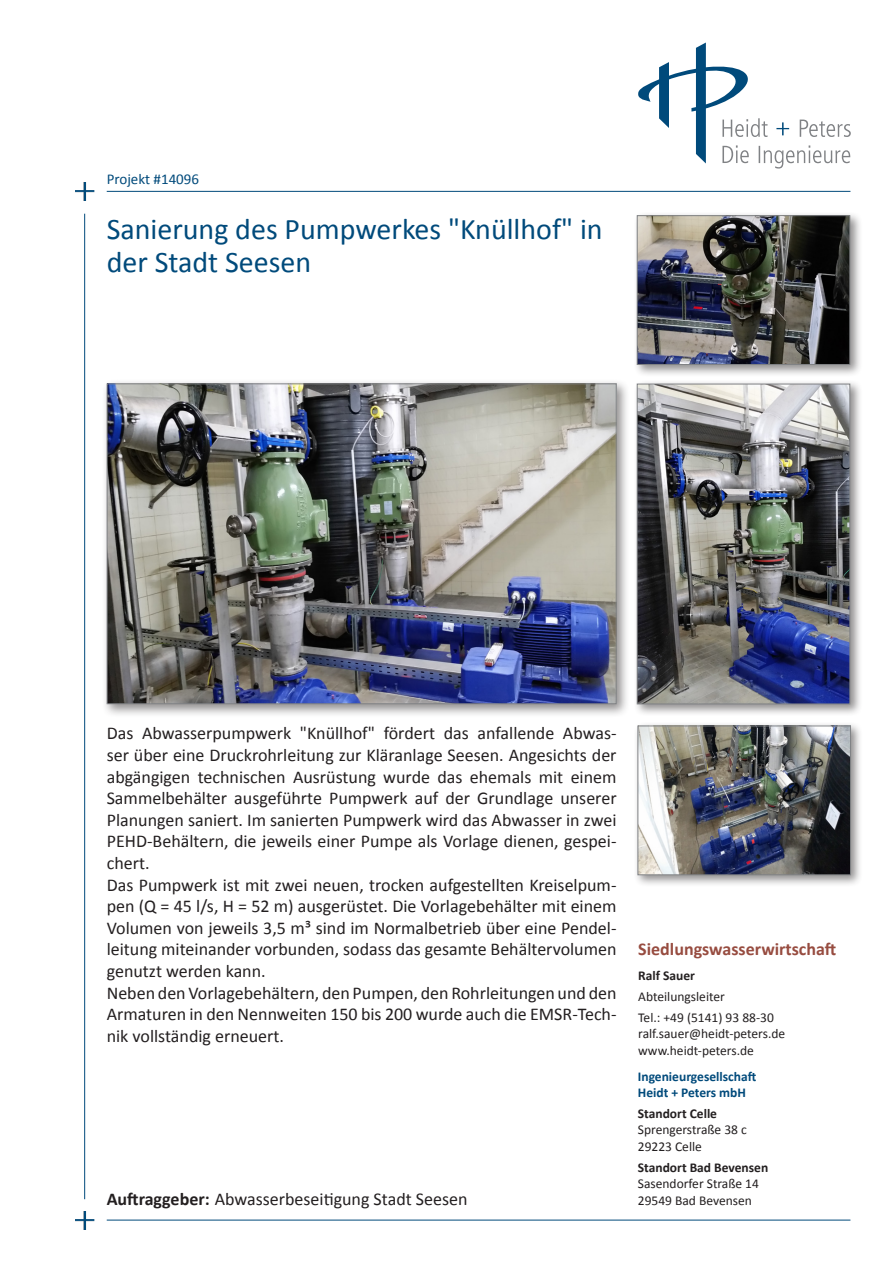
<style>
.page{position:relative;width:893px;height:1263px;background:#fff}
.page>*{position:absolute;margin:0;border:0;box-sizing:border-box;transform-origin:0 0}
.HPI_Titel{font:30px/33px "Calibri";color:#004a7b}
.t1{font:18px/21.6px "Calibri";color:#231f20;text-align:justify}
.t2{font:700 18px "Calibri";color:#974c40}
.HPI_Projektnummer{font:15px "Calibri";color:#004a7b}
.t3{font:13.5px/16.5px "Calibri";color:#231f20}
.t4{font:700 13.5px "Calibri";color:#231f20}
.t5{font:700 13.5px/16.5px "Calibri";color:#004a7b}
.s1{font-weight:700}
</style>
<div class="page">
<svg style="left:638px;top:42px;width:213px;height:127px"></svg>
<img style="left:76px;top:182px;width:18px;height:19px">
<hr style="left:107px;top:191px;width:743px;height:1px;background:#004a7b">
<img style="left:76px;top:1211px;width:18px;height:19px">
<hr style="left:107px;top:1220px;width:743px;height:1px;background:#004a7b">
<hr style="left:84px;top:214px;width:1px;height:985px;background:#004a7b">
<div style="left:102px;top:379px;width:528px;height:338px;background:#231f20;opacity:.5"></div>
<img style="left:109px;top:385px;width:506px;height:317px">
<div style="left:107px;top:383px;width:510px;height:321px;border:1px solid #808285"></div>
<div style="left:633px;top:380px;width:230px;height:337px;background:#231f20;opacity:.5"></div>
<img style="left:639px;top:386px;width:209px;height:316px">
<div style="left:637px;top:384px;width:213px;height:320px;border:1px solid #808285"></div>
<div style="left:633px;top:211px;width:230px;height:166px;background:#231f20;opacity:.5"></div>
<img style="left:639px;top:217px;width:209px;height:146px">
<div style="left:637px;top:215px;width:213px;height:150px;border:1px solid #808285"></div>
<div style="left:633px;top:721px;width:231px;height:166px;background:#231f20;opacity:.5"></div>
<img style="left:639px;top:727px;width:210px;height:146px">
<div style="left:637px;top:725px;width:214px;height:150px;border:1px solid #808285"></div>
<p class="HPI_Projektnummer" style="left:107px;top:170px;width:94px">Projekt #14096</p>
<p class="HPI_Titel" style="left:107px;top:212px;width:497px">Sanierung des Pumpwerkes "Knüllhof" in der Stadt Seesen</p>
<p class="t1" style="left:107px;top:723px;width:511px">Das Abwasserpumpwerk "Knüllhof" fördert das anfallende Abwas&shy;ser über eine Druckrohrleitung zur Kläranlage Seesen. Angesichts der abgängigen technischen Ausrüstung wurde das ehemals mit einem Sammelbehälter ausgeführte Pumpwerk auf der Grundlage unserer Planungen saniert. Im sanierten Pumpwerk wird das Abwasser in zwei PEHD-Behältern, die jeweils einer Pumpe als Vorlage dienen, gespei&shy;chert.</p>
<p class="t1" style="left:107px;top:874px;width:511px">Das Pumpwerk ist mit zwei neuen, trocken aufgestellten Kreiselpum&shy;pen (Q = 45 l/s, H = 52 m) ausgerüstet. Die Vorlagebehälter mit einem Volumen von jeweils 3,5 m³ sind im Normalbetrieb über eine Pendel&shy;leitung miteinander vorbunden, sodass das gesamte Behältervolumen genutzt werden kann.</p>
<p class="t1" style="left:107px;top:982px;width:511px">Neben den Vorlagebehältern, den Pumpen, den Rohrleitungen und den Armaturen in den Nennweiten 150 bis 200 wurde auch die EMSR-Tech&shy;nik vollständig erneuert.</p>
<p class="t1" style="left:107px;top:1188px;width:362px"><span class="s1">Auftraggeber:</span> Abwasserbeseitigung Stadt Seesen</p>
<p class="t2" style="left:638px;top:938px;width:200px">Siedlungswasserwirtschaft</p>
<p class="t4" style="left:638px;top:967px;width:58px">Ralf Sauer</p>
<p class="t3" style="left:638px;top:988px;width:88px">Abteilungsleiter</p>
<p class="t3" style="left:638px;top:1009px;width:137px">Tel.: +49 (5141) 93 88-30</p>
<p class="t3" style="left:638px;top:1026px;width:148px">ralf.sauer@heidt-peters.de</p>
<p class="t3" style="left:638px;top:1042px;width:117px">www.heidt-peters.de</p>
<p class="t5" style="left:638px;top:1068px;width:120px">Ingenieurgesellschaft<br>Heidt + Peters mbH</p>
<p class="t4" style="left:638px;top:1105px;width:81px">Standort Celle</p>
<p class="t3" style="left:638px;top:1121px;width:110px">Sprengerstraße 38 c<br>29223 Celle</p>
<p class="t4" style="left:638px;top:1158px;width:132px">Standort Bad Bevensen</p>
<p class="t3" style="left:638px;top:1175px;width:123px">Sasendorfer Straße 14<br>29549 Bad Bevensen</p>
</div>
